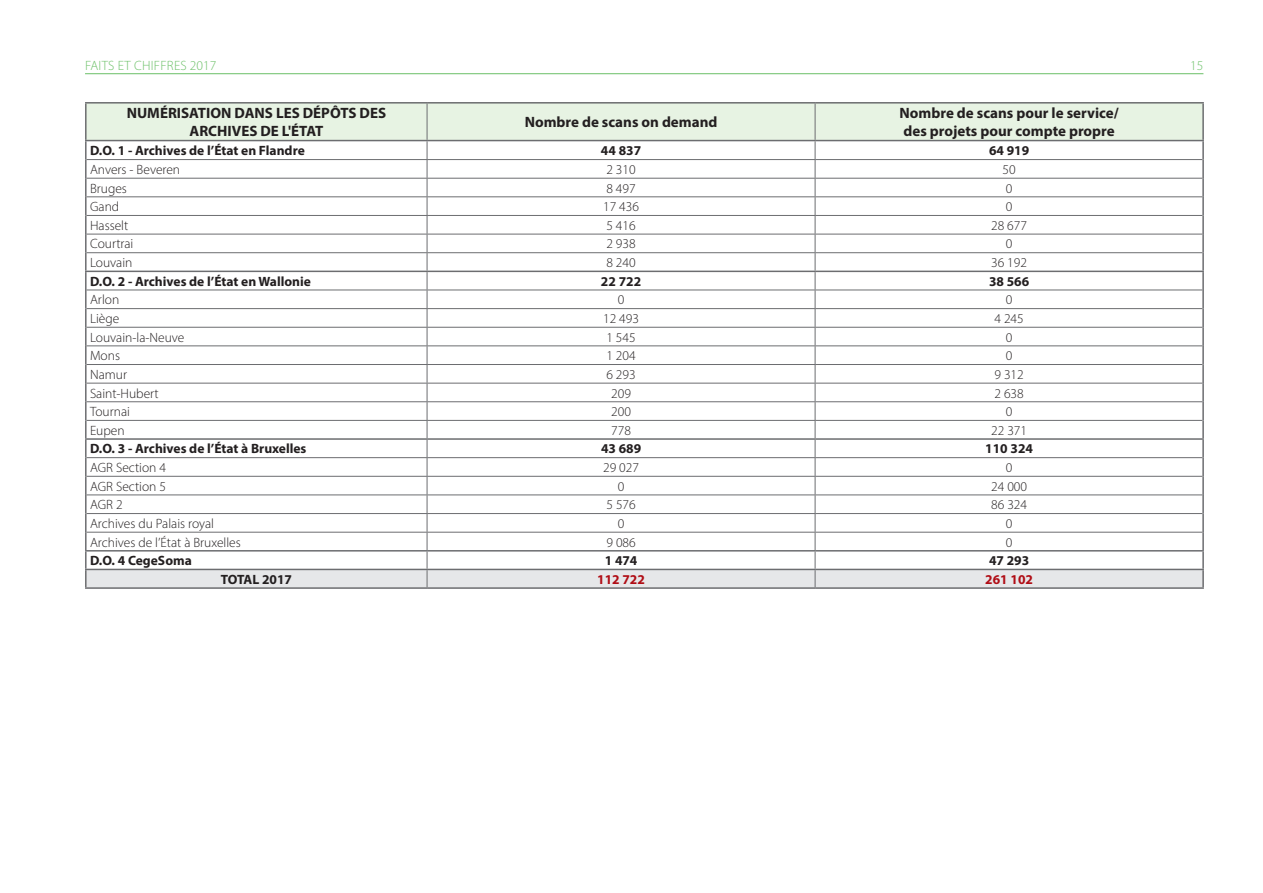
<style>
.page{position:relative;width:1263px;height:893px;background:#fff}
.page>*{position:absolute;margin:0;border:0;box-sizing:border-box;transform-origin:0 0}
.t1{font:700 15px/18px "Myriad Pro";color:#231f20;text-align:center}
.t2{font:300 13.5px "Myriad Pro";color:#231f20}
.t3{font:700 13.5px "Myriad Pro";color:#231f20}
.t4{font:300 13.5px "Myriad Pro";letter-spacing:.02em;color:#6bc067}
.t5{font:700 13.5px "Myriad Pro";color:#b00d15}
</style>
<div class="page">
<hr style="left:85px;top:73px;width:1118px;height:1px;background:#6bc067">
<hr style="left:85px;top:102px;width:342px;height:2px;background:#6c6d70">
<hr style="left:427px;top:102px;width:388px;height:2px;background:#6c6d70">
<hr style="left:815px;top:102px;width:389px;height:2px;background:#6c6d70">
<hr style="left:85px;top:587px;width:342px;height:2px;background:#6c6d70">
<hr style="left:427px;top:587px;width:388px;height:2px;background:#6c6d70">
<hr style="left:815px;top:587px;width:389px;height:2px;background:#6c6d70">
<svg style="left:85px;top:103px;width:1119px;height:485px"></svg>
<p class="t4" style="left:85px;top:57px;width:133px">FAITS ET CHIFFRES 2017</p>
<p class="t4" style="left:1190px;top:57px;width:15px">15</p>
<p class="t1" style="left:127px;top:104px;width:261px">NUMÉRISATION DANS LES DÉPÔTS DES<br>ARCHIVES DE L'ÉTAT</p>
<p class="t1" style="left:525px;top:113px;width:194px">Nombre de scans on demand</p>
<p class="t1" style="left:900px;top:104px;width:220px;text-align:left">Nombre de scans pour le service/ des projets pour compte propre</p>
<p class="t3" style="left:90px;top:142px;width:216px">D.O. 1 - Archives de l’État en Flandre</p>
<p class="t3" style="left:601px;top:142px;width:42px">44 837</p>
<p class="t3" style="left:989px;top:142px;width:42px">64 919</p>
<p class="t2" style="left:90px;top:161px;width:92px">Anvers - Beveren</p>
<p class="t2" style="left:606px;top:161px;width:31px">2 310</p>
<p class="t2" style="left:1002px;top:161px;width:15px">50</p>
<p class="t2" style="left:90px;top:180px;width:38px">Bruges</p>
<p class="t2" style="left:606px;top:180px;width:31px">8 497</p>
<p class="t2" style="left:1006px;top:180px;width:8px">0</p>
<p class="t2" style="left:90px;top:199px;width:31px">Gand</p>
<p class="t2" style="left:603px;top:199px;width:37px">17 436</p>
<p class="t2" style="left:1006px;top:199px;width:8px">0</p>
<p class="t2" style="left:90px;top:217px;width:40px">Hasselt</p>
<p class="t2" style="left:606px;top:217px;width:31px">5 416</p>
<p class="t2" style="left:991px;top:217px;width:37px">28 677</p>
<p class="t2" style="left:90px;top:236px;width:45px">Courtrai</p>
<p class="t2" style="left:606px;top:236px;width:31px">2 938</p>
<p class="t2" style="left:1006px;top:236px;width:8px">0</p>
<p class="t2" style="left:90px;top:254px;width:44px">Louvain</p>
<p class="t2" style="left:606px;top:254px;width:31px">8 240</p>
<p class="t2" style="left:991px;top:254px;width:37px">36 192</p>
<p class="t3" style="left:90px;top:272px;width:222px">D.O. 2 - Archives de l’État en Wallonie</p>
<p class="t3" style="left:601px;top:272px;width:42px">22 722</p>
<p class="t3" style="left:989px;top:272px;width:42px">38 566</p>
<p class="t2" style="left:90px;top:292px;width:31px">Arlon</p>
<p class="t2" style="left:618px;top:292px;width:8px">0</p>
<p class="t2" style="left:1006px;top:292px;width:8px">0</p>
<p class="t2" style="left:90px;top:310px;width:31px">Liège</p>
<p class="t2" style="left:603px;top:310px;width:37px">12 493</p>
<p class="t2" style="left:994px;top:310px;width:31px">4 245</p>
<p class="t2" style="left:90px;top:329px;width:96px">Louvain-la-Neuve</p>
<p class="t2" style="left:606px;top:329px;width:31px">1 545</p>
<p class="t2" style="left:1006px;top:329px;width:8px">0</p>
<p class="t2" style="left:90px;top:348px;width:32px">Mons</p>
<p class="t2" style="left:606px;top:348px;width:31px">1 204</p>
<p class="t2" style="left:1006px;top:348px;width:8px">0</p>
<p class="t2" style="left:90px;top:366px;width:38px">Namur</p>
<p class="t2" style="left:606px;top:366px;width:31px">6 293</p>
<p class="t2" style="left:994px;top:366px;width:31px">9 312</p>
<p class="t2" style="left:90px;top:385px;width:70px">Saint-Hubert</p>
<p class="t2" style="left:611px;top:385px;width:21px">209</p>
<p class="t2" style="left:994px;top:385px;width:31px">2 638</p>
<p class="t2" style="left:90px;top:404px;width:42px">Tournai</p>
<p class="t2" style="left:611px;top:404px;width:21px">200</p>
<p class="t2" style="left:1006px;top:404px;width:8px">0</p>
<p class="t2" style="left:90px;top:422px;width:36px">Eupen</p>
<p class="t2" style="left:611px;top:422px;width:21px">778</p>
<p class="t2" style="left:991px;top:422px;width:37px">22 371</p>
<p class="t3" style="left:90px;top:440px;width:218px">D.O. 3 - Archives de l’État à Bruxelles</p>
<p class="t3" style="left:601px;top:440px;width:42px">43 689</p>
<p class="t3" style="left:985px;top:440px;width:49px">110 324</p>
<p class="t2" style="left:90px;top:459px;width:77px">AGR Section 4</p>
<p class="t2" style="left:603px;top:459px;width:37px">29 027</p>
<p class="t2" style="left:1006px;top:459px;width:8px">0</p>
<p class="t2" style="left:90px;top:478px;width:77px">AGR Section 5</p>
<p class="t2" style="left:618px;top:478px;width:8px">0</p>
<p class="t2" style="left:991px;top:478px;width:37px">24 000</p>
<p class="t2" style="left:90px;top:497px;width:34px">AGR 2</p>
<p class="t2" style="left:606px;top:497px;width:31px">5 576</p>
<p class="t2" style="left:991px;top:497px;width:37px">86 324</p>
<p class="t2" style="left:90px;top:515px;width:126px">Archives du Palais royal</p>
<p class="t2" style="left:618px;top:515px;width:8px">0</p>
<p class="t2" style="left:1006px;top:515px;width:8px">0</p>
<p class="t2" style="left:90px;top:534px;width:152px">Archives de l’État à Bruxelles</p>
<p class="t2" style="left:606px;top:534px;width:31px">9 086</p>
<p class="t2" style="left:1006px;top:534px;width:8px">0</p>
<p class="t3" style="left:90px;top:552px;width:103px">D.O. 4 CegeSoma</p>
<p class="t3" style="left:605px;top:552px;width:34px">1 474</p>
<p class="t3" style="left:989px;top:552px;width:42px">47 293</p>
<p class="t3" style="left:221px;top:570px;width:73px">TOTAL 2017</p>
<p class="t5" style="left:597px;top:570px;width:49px">112 722</p>
<p class="t5" style="left:985px;top:570px;width:49px">261 102</p>
</div>
